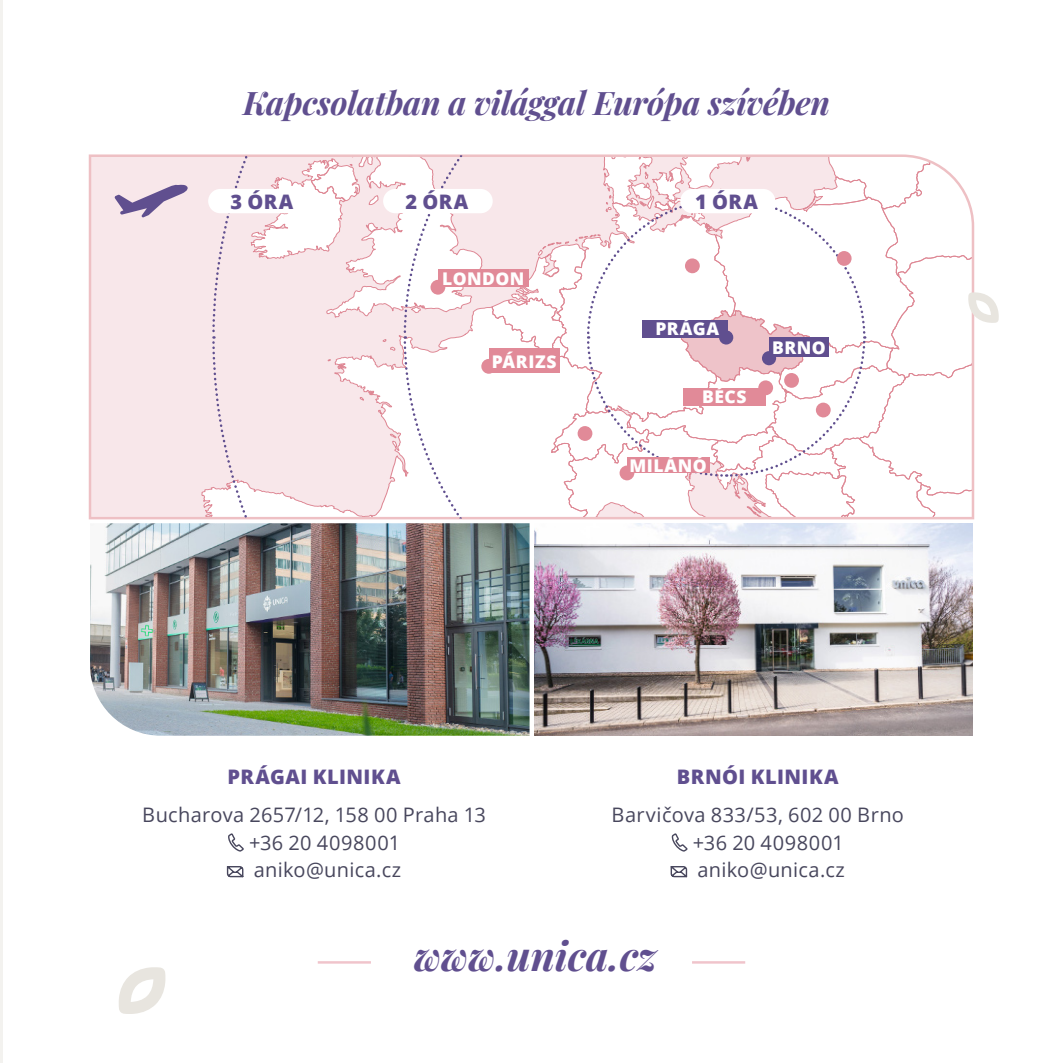
<style>
.page{position:relative;width:1063px;height:1063px;background:#fff}
.page>*{position:absolute;margin:0;border:0;box-sizing:border-box;transform-origin:0 0}
.t1{font:italic 700 40px "Playfair Display";color:#604f8f}
.t2{font:italic 700 32.5px "Playfair Display";letter-spacing:-.01em;color:#604f8f}
.t3{font:20px/27.5px "Open Sans";letter-spacing:.015em;color:#48475d}
.t4{font:800 20px "Open Sans";letter-spacing:.025em;color:#604f8f}
.t5{font:800 17.5px "Open Sans";letter-spacing:.03em;color:#fff}
</style>
<div class="page">
<div style="left:88px;top:154px;width:886px;height:366px;background:#f8e7ea"></div>
<hr style="left:0;top:0;width:2px;height:1063px;background:#f3f2ef">
<svg style="left:211px;top:155px;width:281px;height:364px"></svg>
<hr style="left:318px;top:961px;width:53px;height:3px;background:#e18a98">
<hr style="left:692px;top:961px;width:53px;height:3px;background:#e18a98">
<svg style="left:119px;top:967px;width:47px;height:47px"></svg>
<svg style="left:492px;top:155px;width:507px;height:364px"></svg>
<img style="left:90px;top:523px;width:440px;height:213px">
<img style="left:534px;top:523px;width:439px;height:213px">
<div style="left:430px;top:280px;width:16px;height:15px;background:#e18a98;border-radius:50%"></div>
<div style="left:481px;top:359px;width:15px;height:15px;background:#e18a98;border-radius:50%"></div>
<svg style="left:619px;top:465px;width:16px;height:16px"></svg>
<div style="left:577px;top:426px;width:16px;height:15px;background:#e18a98;border-radius:50%"></div>
<div style="left:758px;top:380px;width:15px;height:15px;background:#e18a98;border-radius:50%"></div>
<div style="left:837px;top:251px;width:15px;height:15px;background:#e18a98;border-radius:50%"></div>
<div style="left:784px;top:373px;width:15px;height:15px;background:#e18a98;border-radius:50%"></div>
<div style="left:816px;top:402px;width:15px;height:16px;background:#e18a98;border-radius:50%"></div>
<div style="left:685px;top:258px;width:15px;height:16px;background:#e18a98;border-radius:50%"></div>
<svg style="left:228px;top:833px;width:16px;height:19px"></svg>
<svg style="left:226px;top:866px;width:18px;height:12px"></svg>
<svg style="left:671px;top:833px;width:17px;height:19px"></svg>
<svg style="left:670px;top:866px;width:18px;height:12px"></svg>
<div style="left:383px;top:189px;width:110px;height:24px;background:#fff;border-radius:12px"></div>
<div style="left:208px;top:189px;width:110px;height:24px;background:#fff;border-radius:12px"></div>
<div style="left:680px;top:189px;width:95px;height:24px;background:#fff;border-radius:12px"></div>
<svg style="left:115px;top:185px;width:73px;height:33px;background:#bfaec8"></svg>
<div style="left:719px;top:330px;width:15px;height:15px;background:#604f8f;border-radius:50%"></div>
<div style="left:762px;top:351px;width:14px;height:15px;background:#604f8f;border-radius:50%"></div>
<div style="left:642px;top:320px;width:86px;height:17px;background:#604f8f"></div>
<div style="left:627px;top:458px;width:83px;height:15px;background:#e18a98"></div>
<div style="left:683px;top:388px;width:83px;height:17px;background:#e18a98"></div>
<div style="left:489px;top:349px;width:71px;height:24px;background:#e18a98"></div>
<div style="left:438px;top:270px;width:91px;height:17px;background:#e18a98"></div>
<div style="left:769px;top:337px;width:60px;height:19px;background:#604f8f"></div>
<h2 class="t2" style="left:243px;top:77px;width:589px">Kapcsolatban a világgal Európa szívében</h2>
<p class="t4" style="left:231px;top:186px;width:64px">3 ÓRA</p>
<p class="t4" style="left:405px;top:186px;width:64px">2 ÓRA</p>
<p class="t4" style="left:695px;top:186px;width:64px">1 ÓRA</p>
<p class="t5" style="left:442px;top:265px;width:84px">LONDON</p>
<p class="t5" style="left:492px;top:348px;width:66px">PÁRIZS</p>
<p class="t5" style="left:655px;top:316px;width:65px">PRÁGA</p>
<p class="t5" style="left:702px;top:384px;width:46px">BÉCS</p>
<p class="t5" style="left:630px;top:452px;width:79px">MILÁNÓ</p>
<p class="t5" style="left:772px;top:334px;width:55px">BRNO</p>
<p class="t4" style="left:228px;top:761px;width:175px">PRÁGAI KLINIKA</p>
<p class="t3" style="left:249px;top:801px;width:238px;text-indent:-107px">Bucharova 2657/12, 158 00 Praha 13 +36 20 4098001 aniko@unica.cz</p>
<p class="t4" style="left:677px;top:761px;width:163px">BRNÓI KLINIKA</p>
<p class="t3" style="left:693px;top:801px;width:213px;text-indent:-81px">Barvičova 833/53, 602 00 Brno +36 20 4098001 aniko@unica.cz</p>
<h1 class="t1" style="left:414px;top:924px;width:244px">www.unica.cz</h1>
</div>
